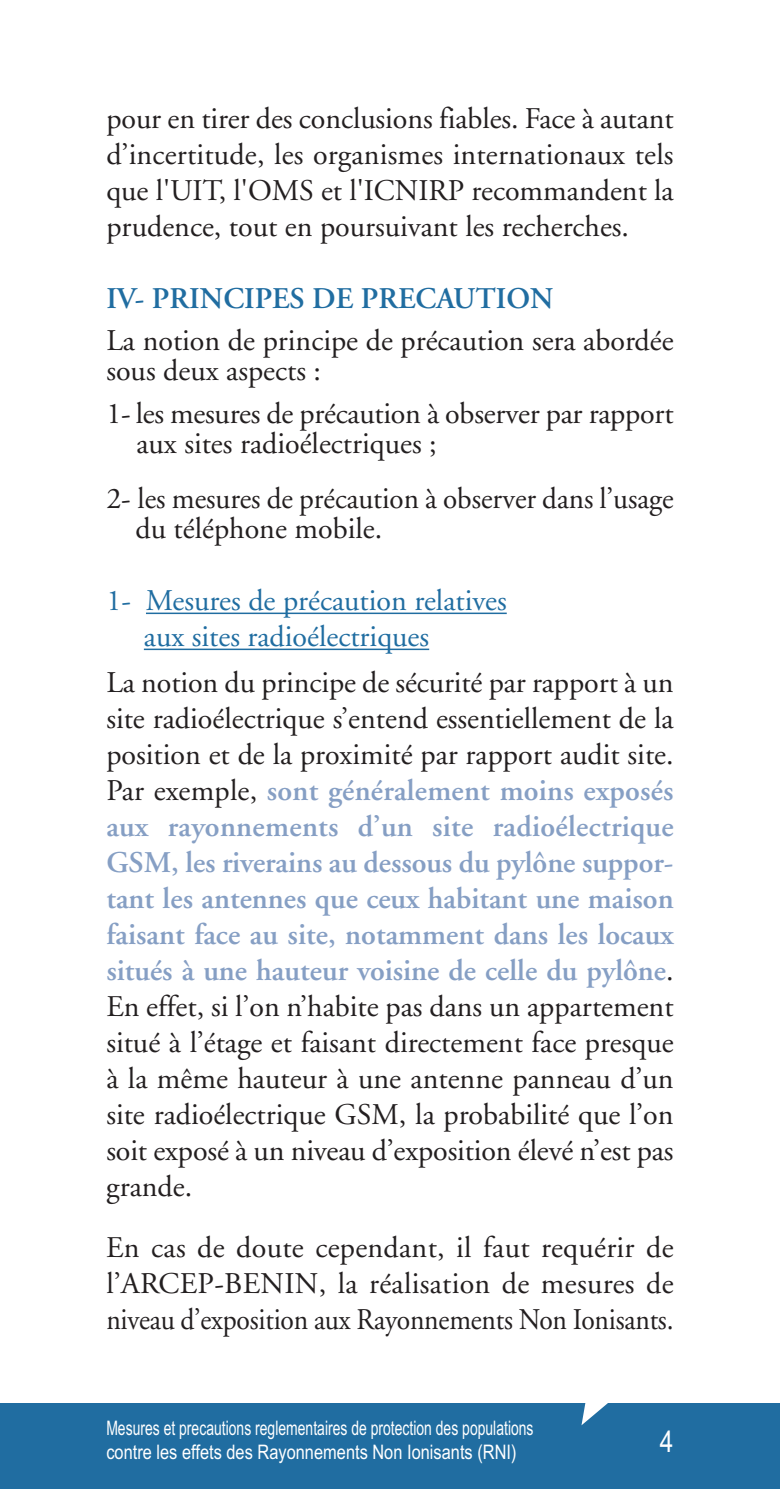
<style>
.page{position:relative;width:780px;height:1489px;background:#fff}
.page>*{position:absolute;margin:0;border:0;box-sizing:border-box;transform-origin:0 0}
.t1{font:30px/36px "Adobe Garamond";color:#231f20;text-align:justify}
.t2{font:30px/36px "Adobe Garamond";color:#206da1}
.t3{font:600 30px "Adobe Garamond";color:#206da1}
.t4{font:30px "Arial Narrow";color:#fff}
.t5{font:20px/24px "Arial Narrow";color:#fff;scale:.85 1}
.s1{font-weight:600;color:#869fc4}
</style>
<div class="page">
<div style="left:0;top:1403px;width:780px;height:85px;background:#206da1"></div>
<hr style="left:146px;top:612px;width:360px;height:2px;background:#206da1">
<hr style="left:144px;top:648px;width:285px;height:2px;background:#206da1">
<svg style="left:581px;top:1403px;width:27px;height:22px"></svg>
<p class="t1" style="left:106px;top:103px;width:568px">pour en tirer des conclusions fiables. Face à autant d’incertitude, les organismes internationaux tels que l'UIT, l'OMS et l'ICNIRP recommandent la prudence, tout en poursuivant les recherches.</p>
<p class="t3" style="left:106px;top:286px;width:449px">IV- PRINCIPES DE PRECAUTION</p>
<p class="t1" style="left:106px;top:328px;width:568px;line-height:30px">La notion de principe de précaution sera abordée sous deux aspects :</p>
<p class="t1" style="left:136px;top:401px;width:538px;line-height:30px;text-indent:-30px">1- les mesures de précaution à observer par rapport aux sites radioélectriques ;</p>
<p class="t1" style="left:135px;top:486px;width:539px;line-height:30px;text-indent:-29px">2- les mesures de précaution à observer dans l’usage du téléphone mobile.</p>
<p class="t2" style="left:144px;top:585px;width:364px;text-indent:-38px">1- Mesures de précaution relatives aux sites radioélectriques</p>
<p class="t1" style="left:106px;top:667px;width:569px">La notion du principe de sécurité par rapport à un site radioélectrique s’entend essentiellement de la position et de la proximité par rapport audit site.<br>Par exemple, <span class="s1">sont généralement moins exposés aux rayonnements d’un site radioélectrique GSM, les riverains au dessous du pylône suppor&shy;tant les antennes que ceux habitant une maison faisant face au site, notamment dans les locaux situés à une hauteur voisine de celle du pylône</span>.<br>En effet, si l’on n’habite pas dans un appartement situé à l’étage et faisant directement face presque à la même hauteur à une antenne panneau d’un site radioélectrique GSM, la probabilité que l’on soit exposé à un niveau d’exposition élevé n’est pas grande.</p>
<p class="t1" style="left:106px;top:1232px;width:568px">En cas de doute cependant, il faut requérir de l’ARCEP-BENIN, la réalisation de mesures de niveau d’exposition aux Rayonnements Non Ionisants.</p>
<p class="t5" style="left:106px;top:1415px;width:504px">Mesures et precautions reglementaires de protection des populations contre les effets des Rayonnements Non Ionisants (RNI)</p>
<p class="t4" style="left:660px;top:1423px;width:15px">4</p>
</div>
